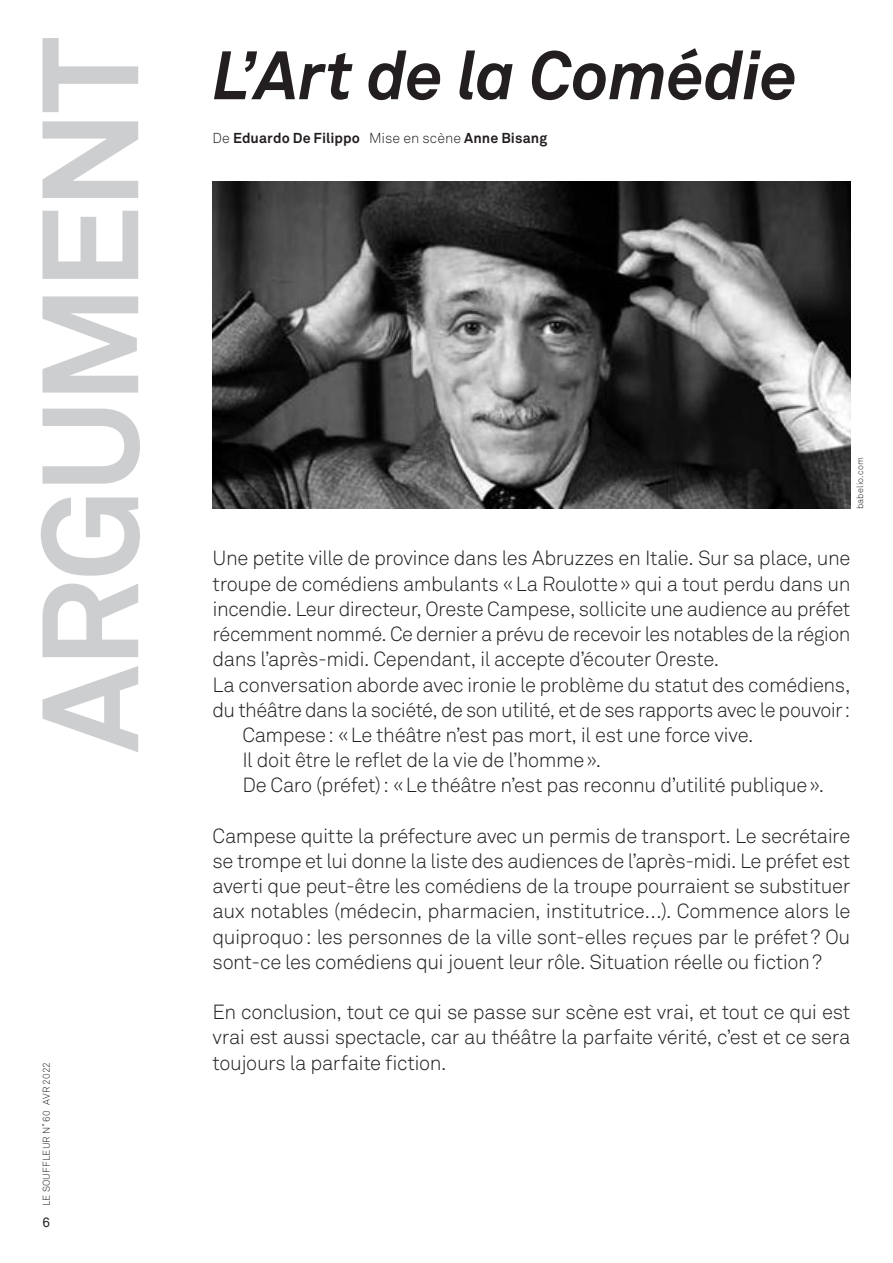
<style>
.page{position:relative;width:893px;height:1263px;background:#fff}
.page>*{position:absolute;margin:0;border:0;box-sizing:border-box;transform-origin:0 0}
.t1{font:700 135px "Akkurat";letter-spacing:-.025em;color:#cdced0}
.t2{font:italic 700 67.5px "Akkurat";letter-spacing:-.015em;color:#231f20}
.t3{font:300 20.25px/25.2px "Akkurat";letter-spacing:-.025em;color:#231f20;text-align:justify}
.t4{font:700 14.25px "Akkurat";letter-spacing:.005em;color:#231f20}
.t5{font:13.5px "Akkurat";color:#231f20}
.t6{font:300 9.75px "Akkurat";letter-spacing:.015em;color:#231f20}
.t7{font:300 9px "Akkurat";letter-spacing:.02em;color:#231f20}
.s1{font-weight:300}
</style>
<div class="page">
<img style="left:213px;top:181px;width:637px;height:328px">
<h1 class="t1" style="left:6px;top:752px;width:716px;rotate:-90deg">ARGUMENT</h1>
<p class="t6" style="left:40px;top:1206px;width:145px;rotate:-90deg">LE SOUFFLEUR N˚ 60 AVR 2022</p>
<p class="t5" style="left:43px;top:1214px;width:9px">6</p>
<h2 class="t2" style="left:213px;top:33px;width:586px">L’Art de la Comédie</h2>
<p class="t4" style="left:213px;top:129px;width:336px"><span class="s1">De</span> Eduardo De Filippo <span class="s1">Mise en scène</span> Anne Bisang</p>
<p class="t7" style="left:854px;top:509px;width:53px;rotate:-90deg">babelio.com</p>
<p class="t3" style="left:213px;top:545px;width:639px">Une petite ville de province dans les Abruzzes en Italie. Sur sa place, une</p>
<p class="t3" style="left:213px;top:571px;width:639px">troupe de comédiens ambulants «La Roulotte» qui a tout perdu dans un</p>
<p class="t3" style="left:213px;top:596px;width:639px">incendie. Leur directeur, Oreste Campese, sollicite une audience au préfet</p>
<p class="t3" style="left:213px;top:621px;width:639px">récemment nommé. Ce dernier a prévu de recevoir les notables de la région</p>
<p class="t3" style="left:213px;top:646px;width:508px">dans l’après-midi. Cependant, il accepte d’écouter Oreste.</p>
<p class="t3" style="left:213px;top:671px;width:639px">La conversation aborde avec ironie le problème du statut des comédiens,</p>
<p class="t3" style="left:213px;top:697px;width:639px">du théâtre dans la société, de son utilité, et de ses rapports avec le pouvoir:</p>
<p class="t3" style="left:242px;top:722px;width:513px">Campese: «Le théâtre n’est pas mort, il est une force vive.</p>
<p class="t3" style="left:242px;top:747px;width:360px">Il doit être le reflet de la vie de l’homme».</p>
<p class="t3" style="left:242px;top:772px;width:583px">De Caro (préfet): «Le théâtre n’est pas reconnu d’utilité publique».</p>
<p class="t3" style="left:213px;top:823px;width:639px">Campese quitte la préfecture avec un permis de transport. Le secrétaire se trompe et lui donne la liste des audiences de l’après-midi. Le préfet est averti que peut-être les comédiens de la troupe pourraient se substituer aux notables (médecin, pharmacien, institutrice…). Commence alors le quiproquo: les personnes de la ville sont-elles reçues par le préfet? Ou sont-ce les comédiens qui jouent leur rôle. Situation réelle ou fiction?</p>
<p class="t3" style="left:213px;top:999px;width:639px">En conclusion, tout ce qui se passe sur scène est vrai, et tout ce qui est vrai est aussi spectacle, car au théâtre la parfaite vérité, c’est et ce sera toujours la parfaite fiction.</p>
</div>
